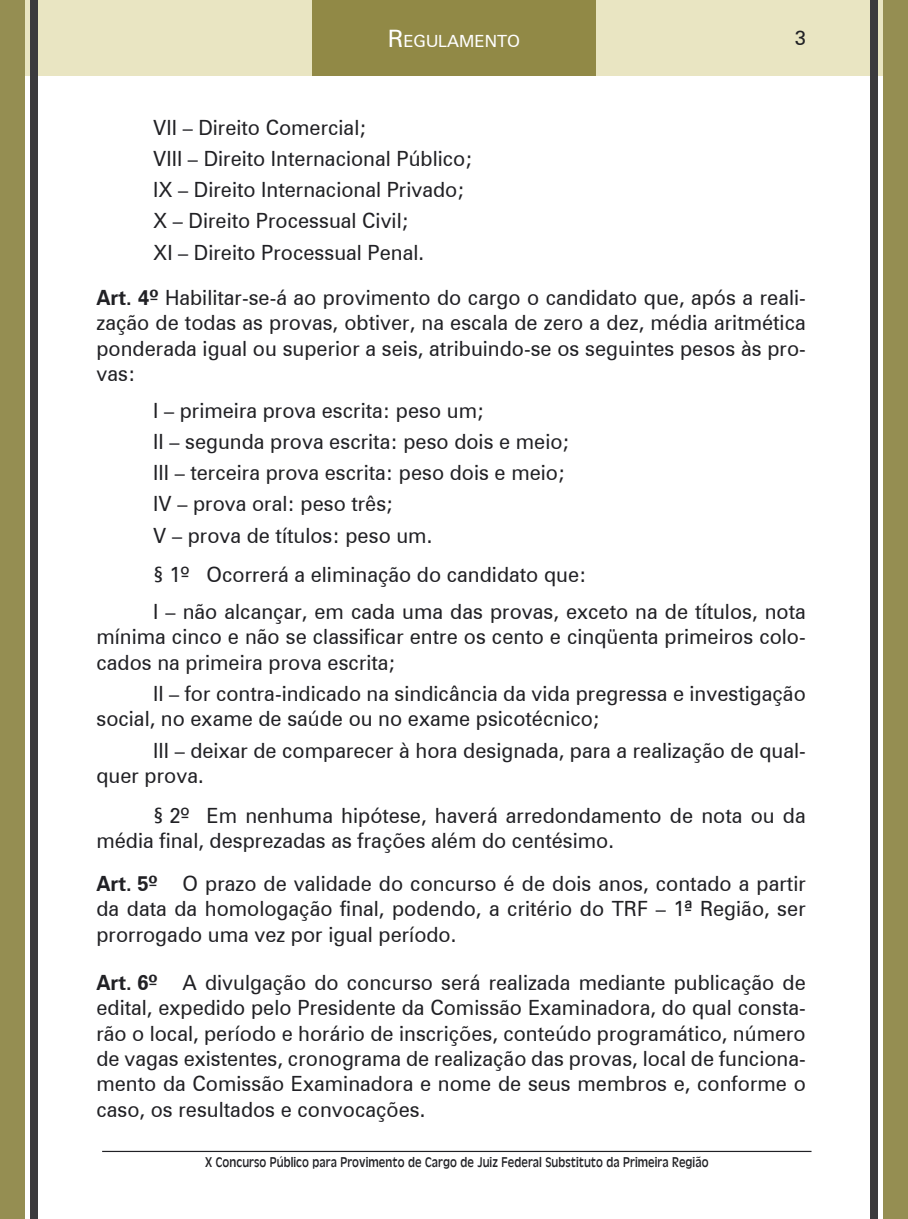
<style>
.page{position:relative;width:908px;height:1219px;background:#fff}
.page>*{position:absolute;margin:0;border:0;box-sizing:border-box;transform-origin:0 0}
.t1{font:21px/25.4px "Zurich BT";color:#212125;scale:.96 1}
.t2{font:20px "Zurich BT";color:#212125}
.t3{font:16.8px "Zurich BT";color:#fff}
.t4{font:14px "Antique Condensed";color:#212125}
.s1{font-size:24px}
.s2{font-weight:700}
</style>
<div class="page">
<div style="left:0;top:0;width:907px;height:76px;background:#e9e5c2"></div>
<hr style="left:102px;top:1151px;width:709px;height:1px;background:#212125">
<div style="left:312px;top:0;width:283px;height:76px;background:#918946"></div>
<div style="left:30px;top:0;width:7px;height:1219px;background:#3b3a3d"></div>
<div style="left:0;top:0;width:24px;height:1219px;background:#958e52"></div>
<div style="left:870px;top:0;width:7px;height:1219px;background:#3b3a3d"></div>
<div style="left:883px;top:0;width:24px;height:1219px;background:#958e52"></div>
<p class="t3" style="left:387px;top:31px;width:134px"><span class="s1">R</span>EGULAMENTO</p>
<p class="t2" style="left:794px;top:26px;width:13px">3</p>
<p class="t1" style="left:153px;top:112px;width:334px;line-height:31.2px">VII – Direito Comercial;<br>VIII – Direito Internacional Público;<br>IX – Direito Internacional Privado;<br>X – Direito Processual Civil;<br>XI – Direito Processual Penal.</p>
<p class="t1" style="left:96px;top:284px;width:740px;text-align:justify"><span class="s2">Art. 4º</span> Habilitar-se-á ao provimento do cargo o candidato que, após a reali&shy;zação de todas as provas, obtiver, na escala de zero a dez, média aritmética ponderada igual ou superior a seis, atribuindo-se os seguintes pesos às pro&shy;vas:</p>
<p class="t1" style="left:153px;top:395px;width:435px;line-height:31.2px">I – primeira prova escrita: peso um;<br>II – segunda prova escrita: peso dois e meio; III – terceira prova escrita: peso dois e meio; IV – prova oral: peso três;<br>V – prova de títulos: peso um.</p>
<p class="t1" style="left:153px;top:556px;width:681px;line-height:36.8px">§ 1º Ocorrerá a eliminação do candidato que:<br>I – não alcançar, em cada uma das provas, exceto na de títulos, nota</p>
<p class="t1" style="left:96px;top:624px;width:740px">mínima cinco e não se classificar entre os cento e cinqüenta primeiros colo&shy;cados na primeira prova escrita;</p>
<p class="t1" style="left:96px;top:681px;width:740px;text-indent:57px">II – for contra-indicado na sindicância da vida pregressa e investigação social, no exame de saúde ou no exame psicotécnico;</p>
<p class="t1" style="left:96px;top:737px;width:740px;text-indent:57px">III – deixar de comparecer à hora designada, para a realização de qual&shy;quer prova.</p>
<p class="t1" style="left:96px;top:802px;width:740px;text-indent:57px">§ 2º Em nenhuma hipótese, haverá arredondamento de nota ou da média final, desprezadas as frações além do centésimo.</p>
<p class="t1" style="left:96px;top:870px;width:740px;text-align:justify"><span class="s2">Art. 5º</span> O prazo de validade do concurso é de dois anos, contado a partir da data da homologação final, podendo, a critério do TRF – 1ª Região, ser prorrogado uma vez por igual período.</p>
<p class="t1" style="left:96px;top:969px;width:740px;text-align:justify"><span class="s2">Art. 6º</span> A divulgação do concurso será realizada mediante publicação de edital, expedido pelo Presidente da Comissão Examinadora, do qual consta&shy;rão o local, período e horário de inscrições, conteúdo programático, número de vagas existentes, cronograma de realização das provas, local de funciona&shy;mento da Comissão Examinadora e nome de seus membros e, conforme o caso, os resultados e convocações.</p>
<p class="t4" style="left:205px;top:1154px;width:504px">X Concurso Público para Provimento de Cargo de Juiz Federal Substituto da Primeira Região</p>
</div>
